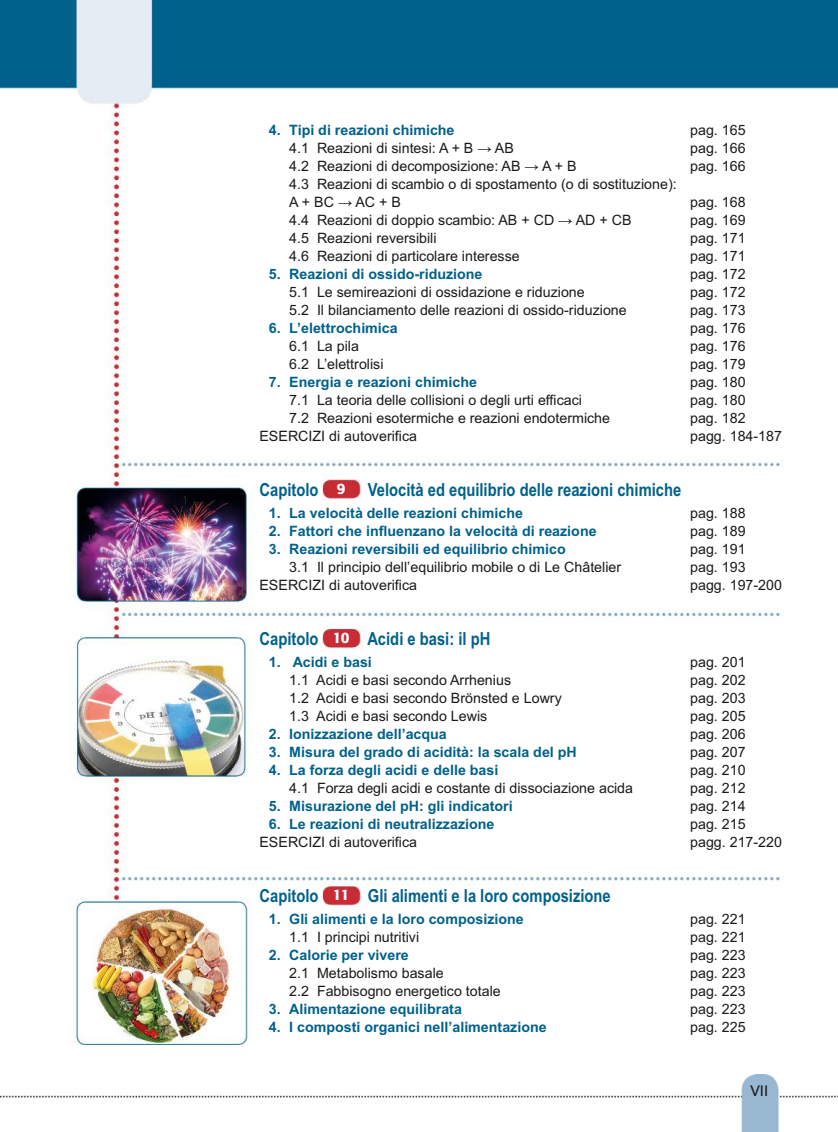
<style>
.page{position:relative;width:838px;height:1132px;background:#fff}
.page>*{position:absolute;margin:0;border:0;box-sizing:border-box;transform-origin:0 0}
.t1{font:700 18px "Arial Narrow";color:#00618c}
.t2{font:500 15px "Avenir LT Std";color:#1a1a18}
.t3{font:14.25px/18px "Arial";color:#1a1a18}
.t4{font:700 14.25px "Arial";color:#00618c}
.s1{font-family:"Formata";font-weight:500;font-size:15px;color:#fff}
</style>
<div class="page">
<img style="left:1px;top:1074px;width:837px;height:57px">
<img style="left:0;top:0;width:838px;height:1044px">
<p class="t4" style="left:269px;top:124px;width:187px">4. Tipi di reazioni chimiche</p>
<p class="t3" style="left:690px;top:122px;width:57px">pag. 165</p>
<p class="t3" style="left:289px;top:140px;width:226px">4.1 Reazioni di sintesi: A + B → AB</p>
<p class="t3" style="left:690px;top:140px;width:57px">pag. 166</p>
<p class="t3" style="left:289px;top:158px;width:289px">4.2 Reazioni di decomposizione: AB → A + B</p>
<p class="t3" style="left:690px;top:158px;width:57px">pag. 166</p>
<p class="t3" style="left:289px;top:176px;width:389px">4.3 Reazioni di scambio o di spostamento (o di sostituzione):<br>A + BC → AC + B</p>
<p class="t3" style="left:690px;top:194px;width:57px">pag. 168</p>
<p class="t3" style="left:289px;top:212px;width:344px">4.4 Reazioni di doppio scambio: AB + CD → AD + CB</p>
<p class="t3" style="left:690px;top:212px;width:57px">pag. 169</p>
<p class="t3" style="left:289px;top:230px;width:149px">4.5 Reazioni reversibili</p>
<p class="t3" style="left:690px;top:230px;width:57px">pag. 171</p>
<p class="t3" style="left:289px;top:248px;width:232px">4.6 Reazioni di particolare interesse</p>
<p class="t3" style="left:690px;top:248px;width:57px">pag. 171</p>
<p class="t4" style="left:269px;top:268px;width:215px">5. Reazioni di ossido-riduzione</p>
<p class="t3" style="left:690px;top:266px;width:57px">pag. 172</p>
<p class="t3" style="left:289px;top:284px;width:297px">5.1 Le semireazioni di ossidazione e riduzione</p>
<p class="t3" style="left:690px;top:284px;width:57px">pag. 172</p>
<p class="t3" style="left:289px;top:302px;width:339px">5.2 Il bilanciamento delle reazioni di ossido-riduzione</p>
<p class="t3" style="left:690px;top:302px;width:57px">pag. 173</p>
<p class="t4" style="left:269px;top:322px;width:130px">6. L’elettrochimica</p>
<p class="t3" style="left:690px;top:320px;width:57px">pag. 176</p>
<p class="t3" style="left:289px;top:338px;width:71px">6.1 La pila</p>
<p class="t3" style="left:690px;top:338px;width:57px">pag. 176</p>
<p class="t3" style="left:289px;top:356px;width:96px">6.2 L’elettrolisi</p>
<p class="t3" style="left:690px;top:356px;width:57px">pag. 179</p>
<p class="t4" style="left:269px;top:376px;width:210px">7. Energia e reazioni chimiche</p>
<p class="t3" style="left:690px;top:374px;width:57px">pag. 180</p>
<p class="t3" style="left:289px;top:392px;width:294px">7.1 La teoria delle collisioni o degli urti efficaci</p>
<p class="t3" style="left:690px;top:392px;width:57px">pag. 180</p>
<p class="t3" style="left:289px;top:410px;width:322px">7.2 Reazioni esotermiche e reazioni endotermiche</p>
<p class="t3" style="left:690px;top:410px;width:57px">pag. 182</p>
<p class="t3" style="left:259px;top:428px;width:159px">ESERCIZI di autoverifica</p>
<p class="t3" style="left:690px;top:428px;width:93px">pagg. 184-187</p>
<p class="t1" style="left:259px;top:482px;width:423px">Capitolo <span class="s1">9</span> Velocità ed equilibrio delle reazioni chimiche</p>
<p class="t4" style="left:269px;top:507px;width:256px">1. La velocità delle reazioni chimiche</p>
<p class="t3" style="left:690px;top:505px;width:57px">pag. 188</p>
<p class="t4" style="left:269px;top:525px;width:329px">2. Fattori che influenzano la velocità di reazione</p>
<p class="t3" style="left:690px;top:523px;width:57px">pag. 189</p>
<p class="t4" style="left:269px;top:543px;width:298px">3. Reazioni reversibili ed equilibrio chimico</p>
<p class="t3" style="left:690px;top:541px;width:57px">pag. 191</p>
<p class="t3" style="left:289px;top:559px;width:333px">3.1 Il principio dell’equilibrio mobile o di Le Châtelier</p>
<p class="t3" style="left:690px;top:559px;width:57px">pag. 193</p>
<p class="t3" style="left:259px;top:577px;width:159px">ESERCIZI di autoverifica</p>
<p class="t3" style="left:690px;top:577px;width:93px">pagg. 197-200</p>
<p class="t1" style="left:259px;top:631px;width:232px">Capitolo <span class="s1">10</span> Acidi e basi: il pH</p>
<p class="t4" style="left:269px;top:656px;width:105px">1. Acidi e basi</p>
<p class="t3" style="left:690px;top:654px;width:57px">pag. 201</p>
<p class="t3" style="left:289px;top:672px;width:223px">1.1 Acidi e basi secondo Arrhenius</p>
<p class="t3" style="left:690px;top:672px;width:57px">pag. 202</p>
<p class="t3" style="left:289px;top:690px;width:274px">1.2 Acidi e basi secondo Brönsted e Lowry</p>
<p class="t3" style="left:690px;top:690px;width:57px">pag. 203</p>
<p class="t3" style="left:289px;top:708px;width:200px">1.3 Acidi e basi secondo Lewis</p>
<p class="t3" style="left:690px;top:708px;width:57px">pag. 205</p>
<p class="t4" style="left:269px;top:728px;width:179px">2. Ionizzazione dell’acqua</p>
<p class="t3" style="left:690px;top:726px;width:57px">pag. 206</p>
<p class="t4" style="left:269px;top:746px;width:309px">3. Misura del grado di acidità: la scala del pH</p>
<p class="t3" style="left:690px;top:744px;width:57px">pag. 207</p>
<p class="t4" style="left:269px;top:764px;width:231px">4. La forza degli acidi e delle basi</p>
<p class="t3" style="left:690px;top:762px;width:57px">pag. 210</p>
<p class="t3" style="left:289px;top:780px;width:345px">4.1 Forza degli acidi e costante di dissociazione acida</p>
<p class="t3" style="left:690px;top:780px;width:57px">pag. 212</p>
<p class="t4" style="left:269px;top:800px;width:245px">5. Misurazione del pH: gli indicatori</p>
<p class="t3" style="left:690px;top:798px;width:57px">pag. 214</p>
<p class="t4" style="left:269px;top:818px;width:227px">6. Le reazioni di neutralizzazione</p>
<p class="t3" style="left:690px;top:816px;width:57px">pag. 215</p>
<p class="t3" style="left:259px;top:834px;width:159px">ESERCIZI di autoverifica</p>
<p class="t3" style="left:690px;top:834px;width:93px">pagg. 217-220</p>
<p class="t1" style="left:259px;top:888px;width:353px">Capitolo <span class="s1">11</span> Gli alimenti e la loro composizione</p>
<p class="t4" style="left:269px;top:913px;width:256px">1. Gli alimenti e la loro composizione</p>
<p class="t3" style="left:690px;top:910px;width:57px">pag. 221</p>
<p class="t3" style="left:289px;top:928px;width:131px">1.1 I principi nutritivi</p>
<p class="t3" style="left:690px;top:928px;width:57px">pag. 221</p>
<p class="t4" style="left:269px;top:949px;width:141px">2. Calorie per vivere</p>
<p class="t3" style="left:690px;top:946px;width:57px">pag. 223</p>
<p class="t3" style="left:289px;top:964px;width:156px">2.1 Metabolismo basale</p>
<p class="t3" style="left:690px;top:964px;width:57px">pag. 223</p>
<p class="t3" style="left:289px;top:982px;width:213px">2.2 Fabbisogno energetico totale</p>
<p class="t3" style="left:690px;top:982px;width:57px">pag. 223</p>
<p class="t4" style="left:269px;top:1003px;width:195px">3. Alimentazione equilibrata</p>
<p class="t3" style="left:690px;top:1000px;width:57px">pag. 223</p>
<p class="t4" style="left:269px;top:1021px;width:279px">4. I composti organici nell’alimentazione</p>
<p class="t3" style="left:690px;top:1018px;width:57px">pag. 225</p>
<p class="t2" style="left:750px;top:1081px;width:19px">VII</p>
</div>
